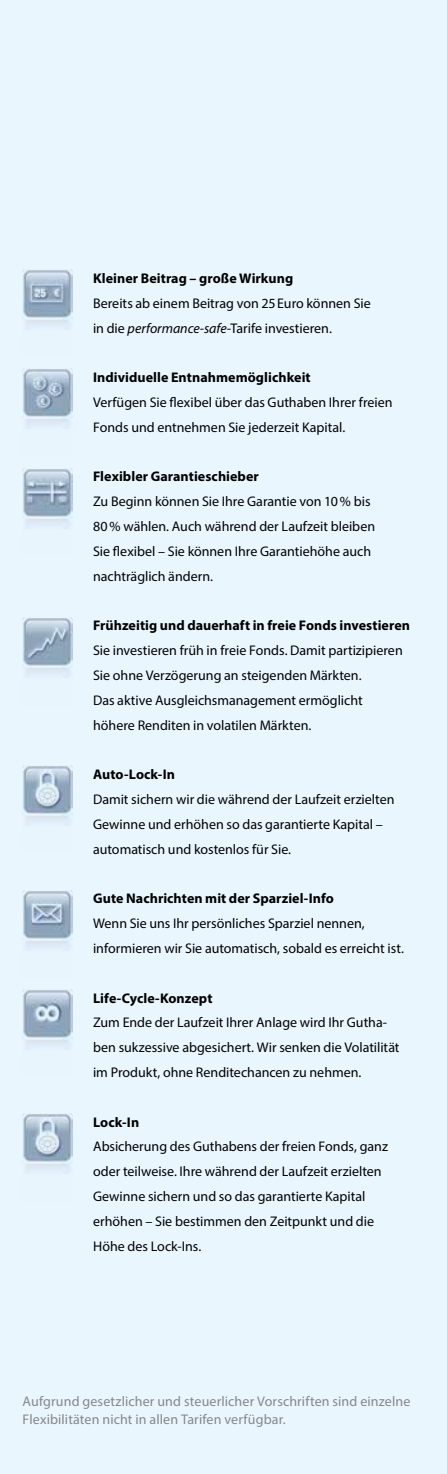
<style>
.page{position:relative;width:447px;height:1474px;background:#fff}
.page>*{position:absolute;margin:0;border:0;box-sizing:border-box;transform-origin:0 0}
.t1{font:14px/24.8px "Myriad Pro";color:#000}
.t2{font:700 14px "Myriad Pro";letter-spacing:.005em;color:#000}
.t3{font:14px/17.5px "Myriad Pro";letter-spacing:.01em;color:#878787}
.s1{font-style:italic}
</style>
<div class="page">
<div style="left:0;top:0;width:446px;height:1473px;background:#eaf6fe"></div>
<img style="left:23px;top:468px;width:49px;height:61px">
<img style="left:23px;top:270px;width:49px;height:60px">
<img style="left:23px;top:369px;width:49px;height:60px">
<img style="left:23px;top:1113px;width:49px;height:61px">
<img style="left:23px;top:989px;width:49px;height:61px">
<img style="left:23px;top:617px;width:49px;height:61px">
<img style="left:23px;top:890px;width:49px;height:61px">
<img style="left:23px;top:766px;width:49px;height:60px">
<p class="t2" style="left:93px;top:269px;width:201px">Kleiner Beitrag – große Wirkung</p>
<p class="t1" style="left:93px;top:290px;width:279px">Bereits ab einem Beitrag von 25Euro können Sie in die <span class="s1">performance-safe-</span>Tarife investieren.</p>
<p class="t2" style="left:93px;top:368px;width:219px">Individuelle Entnahmemöglichkeit</p>
<p class="t1" style="left:93px;top:389px;width:301px">Verfügen Sie flexibel über das Guthaben Ihrer freien<br>Fonds und entnehmen Sie jederzeit Kapital.</p>
<p class="t2" style="left:93px;top:467px;width:167px">Flexibler Garantieschieber</p>
<p class="t1" style="left:93px;top:489px;width:283px">Zu Beginn können Sie Ihre Garantie von 10% bis 80% wählen. Auch während der Laufzeit bleiben Sie flexibel – Sie können Ihre Garantiehöhe auch nachträglich ändern.</p>
<p class="t2" style="left:93px;top:616px;width:318px">Frühzeitig und dauerhaft in freie Fonds investieren</p>
<p class="t1" style="left:93px;top:638px;width:311px">Sie investieren früh in freie Fonds. Damit partizipieren Sie ohne Verzögerung an steigenden Märkten.<br>Das aktive Ausgleichsmanagement ermöglicht höhere Renditen in volatilen Märkten.</p>
<p class="t2" style="left:93px;top:765px;width:83px">Auto-Lock-In</p>
<p class="t1" style="left:93px;top:786px;width:303px">Damit sichern wir die während der Laufzeit erzielten<br>Gewinne und erhöhen so das garantierte Kapital – automatisch und kostenlos für Sie.</p>
<p class="t2" style="left:93px;top:889px;width:242px">Gute Nachrichten mit der Sparziel-Info</p>
<p class="t1" style="left:93px;top:910px;width:312px">Wenn Sie uns Ihr persönliches Sparziel nennen, informieren wir Sie automatisch, sobald es erreicht ist.</p>
<p class="t2" style="left:93px;top:988px;width:121px">Life-Cycle-Konzept</p>
<p class="t1" style="left:93px;top:1010px;width:308px">Zum Ende der Laufzeit Ihrer Anlage wird Ihr Gutha&shy;ben sukzessive abgesichert. Wir senken die Volatilität im Produkt, ohne Renditechancen zu nehmen.</p>
<p class="t2" style="left:93px;top:1112px;width:48px">Lock-In</p>
<p class="t1" style="left:93px;top:1134px;width:296px">Absicherung des Guthabens der freien Fonds, ganz oder teilweise. Ihre während der Laufzeit erzielten Gewinne sichern und so das garantierte Kapital erhöhen – Sie bestimmen den Zeitpunkt und die Höhe des Lock-Ins.</p>
<p class="t3" style="left:23px;top:1392px;width:389px">Aufgrund gesetzlicher und steuerlicher Vorschriften sind einzelne<br>Flexibilitäten nicht in allen Tarifen verfügbar.</p>
</div>
